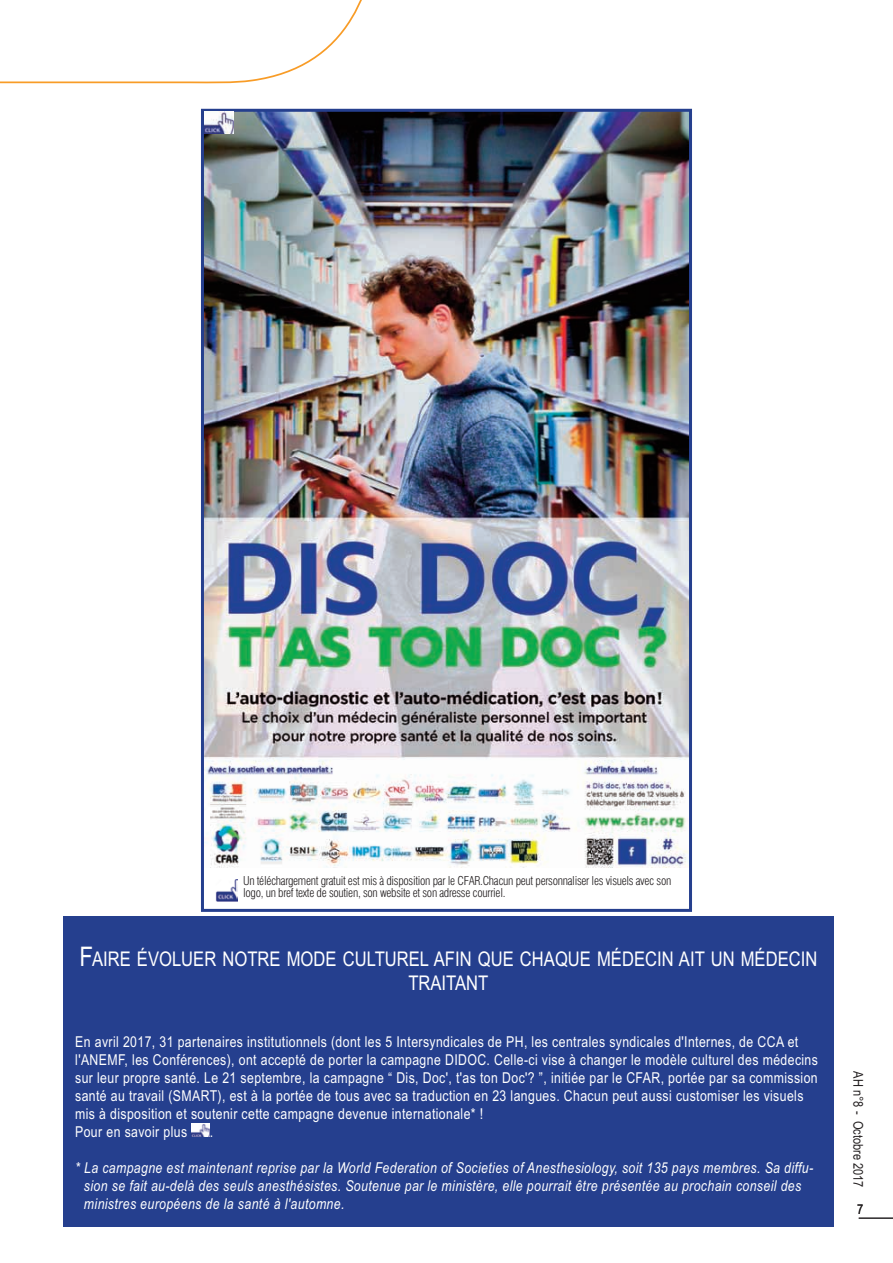
<style>
.page{position:relative;width:893px;height:1263px;background:#fff}
.page>*{position:absolute;margin:0;border:0;box-sizing:border-box;transform-origin:0 0}
.t1{font:20.25px/24px "Arial Narrow";color:#fff;text-align:center}
.t2{font:15px/18px "Arial Narrow";letter-spacing:.025em;color:#fff}
.t3{font:italic 15px/18px "Arial Narrow";letter-spacing:.025em;color:#fff}
.t4{font:13.5px "Arial Narrow";color:#231f20}
.t5{font:300 condensed 12px/12px "Swiss 721 BT";letter-spacing:-.025em;color:#231f20}
.s1{font-size:27px}
</style>
<div class="page">
<svg style="left:0;top:0;width:362px;height:84px"></svg>
<img style="left:205px;top:113px;width:483px;height:754px">
<div style="left:201px;top:109px;width:491px;height:803px;border:3px solid #253f8e"></div>
<img style="left:216px;top:879px;width:22px;height:22px">
<div style="left:63px;top:917px;width:770px;height:310px;background:#253f8e"></div>
<img style="left:191px;top:1123px;width:19px;height:14px">
<img style="left:205px;top:111px;width:29px;height:22px">
<hr style="left:859px;top:1218px;width:34px;height:1px;background:#231f20">
<p class="t5" style="left:243px;top:875px;width:430px">Un téléchargement gratuit est mis à disposition par le CFAR.Chacun peut personnaliser les visuels avec son logo, un bref texte de soutien, son website et son adresse courriel.</p>
<h1 class="t1" style="left:79px;top:947px;width:739px"><span class="s1">F</span>AIRE ÉVOLUER NOTRE MODE CULTUREL AFIN QUE CHAQUE MÉDECIN AIT UN MÉDECIN<br>TRAITANT</h1>
<p class="t2" style="left:75px;top:1032px;width:744px">En avril 2017, 31 partenaires institutionnels (dont les 5 Intersyndicales de PH, les centrales syndicales d'Internes, de CCA et l'ANEMF, les Conférences), ont accepté de porter la campagne DIDOC. Celle-ci vise à changer le modèle culturel des médecins sur leur propre santé. Le 21 septembre, la campagne “ Dis, Doc', t'as ton Doc'? ”, initiée par le CFAR, portée par sa commission santé au travail (SMART), est à la portée de tous avec sa traduction en 23 langues. Chacun peut aussi customiser les visuels mis à disposition et soutenir cette campagne devenue internationale* !<br>Pour en savoir plus</p>
<p class="t2" style="left:210px;top:1122px;width:5px">.</p>
<p class="t3" style="left:84px;top:1158px;width:731px;text-indent:-9px">* La campagne est maintenant reprise par la World Federation of Societies of Anesthesiology, soit 135 pays membres. Sa diffu&shy;sion se fait au-delà des seuls anesthésistes. Soutenue par le ministère, elle pourrait être présentée au prochain conseil des ministres européens de la santé à l'automne.</p>
<p class="t4" style="left:866px;top:1071px;width:118px;rotate:90deg">AH n°8 - Octobre 2017</p>
<p class="t4" style="left:857px;top:1202px;width:8px">7</p>
</div>
